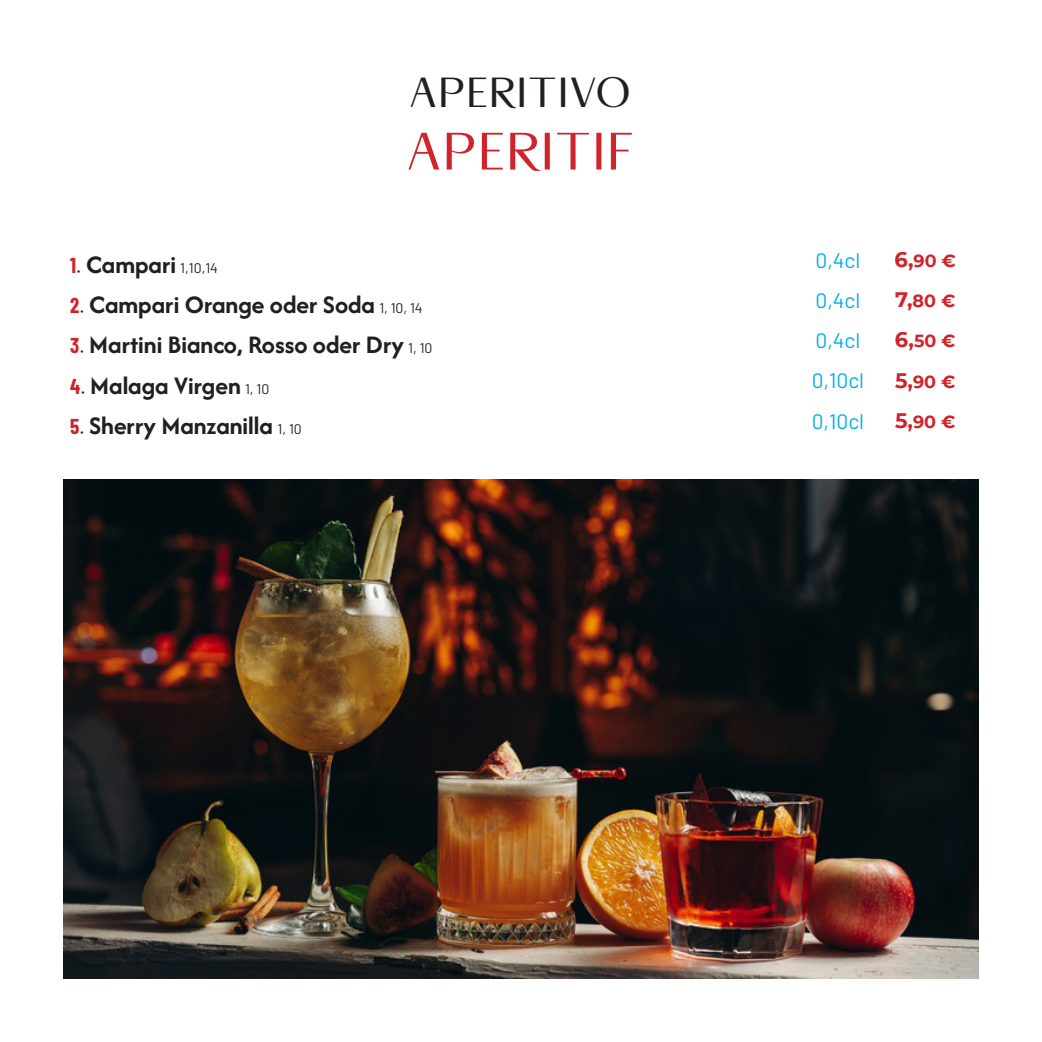
<style>
.page{position:relative;width:1042px;height:1042px;background:#fff}
.page>*{position:absolute;margin:0;border:0;box-sizing:border-box;transform-origin:0 0}
.t1{font:52.5px "APOLLO";letter-spacing:.1em;color:#d1232a}
.t2{font:42px "APOLLO";letter-spacing:.1em;color:#231f20}
.t3{font:700 26.25px "Afacad Flux";color:#231f20}
.t4{font:21px "Barlow";color:#00aeef}
.t5{font:700 17.5px "Montserrat";color:#d1232a}
.s1{font-family:"Barlow Condensed";font-size:21px;color:#d1232a}
.s2{font-family:"Barlow";font-weight:400;font-size:21px}
.s3{font-family:"Barlow";font-weight:400;font-size:14px}
.s4{font-size:21px}
</style>
<div class="page">
<img style="left:64px;top:480px;width:915px;height:499px">
<p class="t2" style="left:411px;top:65px;width:220px">APERITIVO</p>
<p class="t1" style="left:408px;top:118px;width:225px">APERITIF</p>
<p class="t3" style="left:70px;top:247px;width:149px"><span class="s1">1</span><span class="s2">.</span> Campari <span class="s3">1,10,14</span></p>
<p class="t4" style="left:815px;top:245px;width:46px">0,4cl</p>
<p class="t5" style="left:894px;top:248px;width:63px"><span class="s4">6,</span>90 €</p>
<p class="t3" style="left:70px;top:288px;width:354px"><span class="s1">2</span><span class="s2">.</span> Campari Orange oder Soda <span class="s3">1, 10, 14</span></p>
<p class="t4" style="left:815px;top:285px;width:46px">0,4cl</p>
<p class="t5" style="left:895px;top:288px;width:62px"><span class="s4">7,</span>80 €</p>
<p class="t3" style="left:70px;top:328px;width:364px"><span class="s1">3</span><span class="s2">.</span> Martini Bianco, Rosso oder Dry <span class="s3">1, 10</span></p>
<p class="t4" style="left:815px;top:325px;width:46px">0,4cl</p>
<p class="t5" style="left:895px;top:328px;width:62px"><span class="s4">6,</span>50 €</p>
<p class="t3" style="left:70px;top:368px;width:201px"><span class="s1">4</span><span class="s2">.</span> Malaga Virgen <span class="s3">1, 10</span></p>
<p class="t4" style="left:812px;top:365px;width:54px">0,10cl</p>
<p class="t5" style="left:895px;top:369px;width:62px"><span class="s4">5,</span>90 €</p>
<p class="t3" style="left:70px;top:408px;width:233px"><span class="s1">5</span><span class="s2">.</span> Sherry Manzanilla <span class="s3">1, 10</span></p>
<p class="t4" style="left:812px;top:406px;width:54px">0,10cl</p>
<p class="t5" style="left:895px;top:409px;width:62px"><span class="s4">5,</span>90 €</p>
</div>
